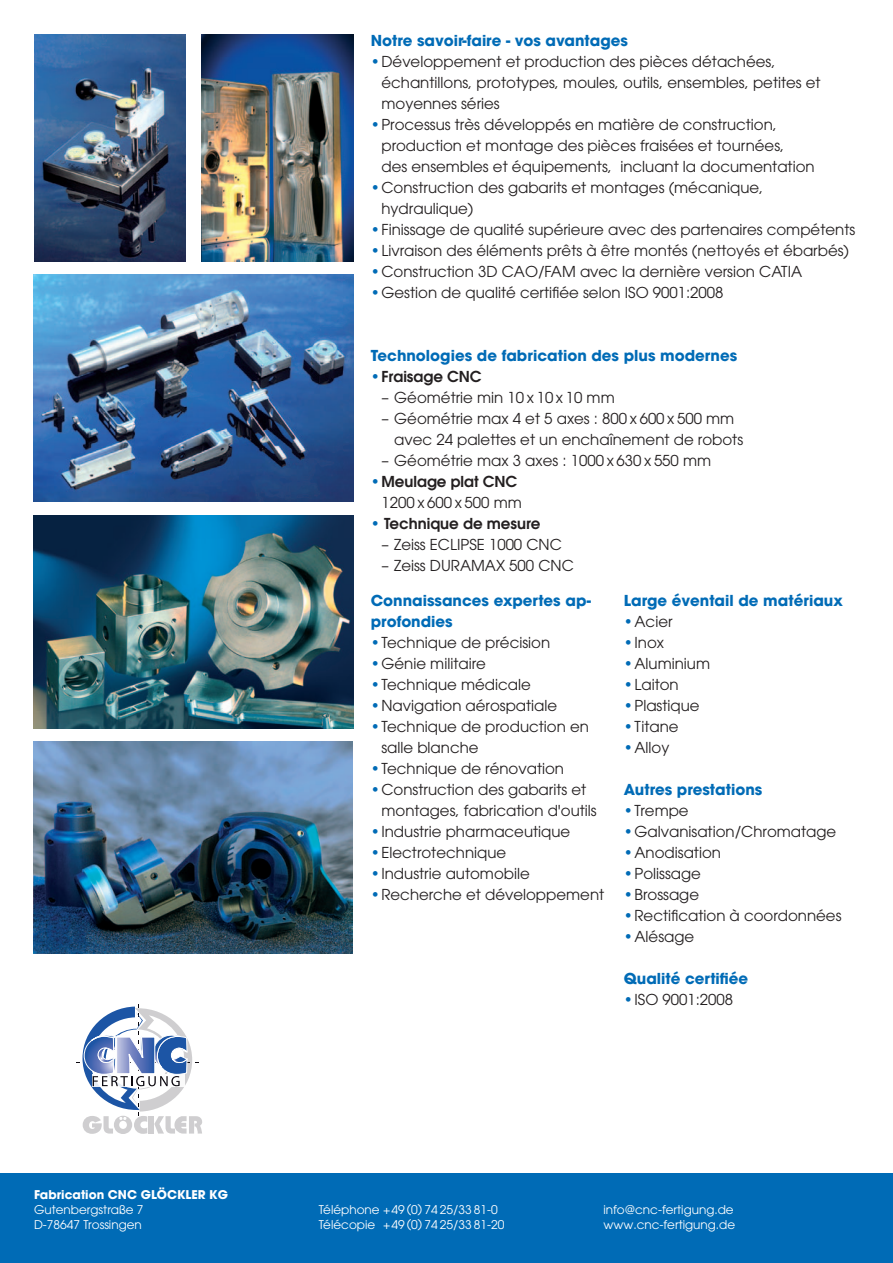
<style>
.page{position:relative;width:893px;height:1263px;background:#fff}
.page>*{position:absolute;margin:0;border:0;box-sizing:border-box;transform-origin:0 0}
.t1{font:15px/21px "Avant Garde";color:#231f20}
.t2{font:700 15px/21px "Avant Garde";color:#006bb6}
.t3{font:600 15px/21px "Avant Garde";color:#231f20}
.t4{font:12px/15px "Avant Garde";color:#fff}
.t5{font:700 12px "Avant Garde";color:#fff}
.s1{color:#006bb6}
.s2{font-weight:400;color:#006bb6}
.s3{font-weight:400}
</style>
<div class="page">
<div style="left:0;top:1174px;width:893px;height:89px;background:#006bb6"></div>
<img style="left:202px;top:34px;width:152px;height:227px">
<img style="left:34px;top:34px;width:151px;height:227px">
<img style="left:33px;top:274px;width:321px;height:228px">
<img style="left:33px;top:516px;width:321px;height:212px">
<img style="left:33px;top:741px;width:320px;height:213px">
<svg style="left:77px;top:1005px;width:125px;height:129px"></svg>
<p class="t2" style="left:371px;top:30px;width:259px">Notre savoir-faire - vos avantages</p>
<p class="t1" style="left:381px;top:51px;width:441px;text-indent:-11px"><span class="s1">•</span>Développement et production des pièces détachées, échantillons, prototypes, moules, outils, ensembles, petites et moyennes séries</p>
<p class="t1" style="left:381px;top:114px;width:435px;text-indent:-11px"><span class="s1">•</span>Processus très développés en matière de construction, production et montage des pièces fraisées et tournées,<br>des ensembles et équipements, incluant la documentation</p>
<p class="t1" style="left:381px;top:177px;width:383px;text-indent:-11px"><span class="s1">•</span>Construction des gabarits et montages (mécanique, hydraulique)</p>
<p class="t1" style="left:371px;top:219px;width:486px"><span class="s1">•</span>Finissage de qualité supérieure avec des partenaires compétents</p>
<p class="t1" style="left:371px;top:240px;width:480px"><span class="s1">•</span>Livraison des éléments prêts à être montés (nettoyés et ébarbés)</p>
<p class="t1" style="left:371px;top:261px;width:433px"><span class="s1">•</span>Construction 3D CAO/FAM avec la dernière version CATIA</p>
<p class="t1" style="left:371px;top:282px;width:354px"><span class="s1">•</span>Gestion de qualité certifiée selon ISO 9001:2008</p>
<p class="t2" style="left:371px;top:345px;width:368px">Technologies de fabrication des plus modernes</p>
<p class="t3" style="left:371px;top:366px;width:112px"><span class="s2">•</span>Fraisage CNC</p>
<p class="t1" style="left:381px;top:387px;width:235px">– Géométrie min 10 x 10 x 10 mm</p>
<p class="t1" style="left:394px;top:408px;width:351px;text-indent:-13px">– Géométrie max 4 et 5 axes : 800 x 600 x 500 mm avec 24 palettes et un enchaînement de robots</p>
<p class="t1" style="left:381px;top:450px;width:331px">– Géométrie max 3 axes : 1000 x 630 x 550 mm</p>
<p class="t3" style="left:381px;top:471px;width:142px;text-indent:-11px"><span class="s2">•</span>Meulage plat CNC<br><span class="s3">1200 x 600 x 500 mm</span></p>
<p class="t3" style="left:371px;top:513px;width:171px"><span class="s2">•</span> Technique de mesure</p>
<p class="t1" style="left:381px;top:534px;width:182px">– Zeiss ECLIPSE 1000 CNC</p>
<p class="t1" style="left:381px;top:555px;width:194px">– Zeiss DURAMAX 500 CNC</p>
<p class="t2" style="left:371px;top:590px;width:222px">Connaissances expertes ap&shy;profondies</p>
<p class="t1" style="left:371px;top:632px;width:181px"><span class="s1">•</span>Technique de précision</p>
<p class="t1" style="left:371px;top:653px;width:117px"><span class="s1">•</span>Génie militaire</p>
<p class="t1" style="left:371px;top:674px;width:162px"><span class="s1">•</span>Technique médicale</p>
<p class="t1" style="left:371px;top:695px;width:188px"><span class="s1">•</span>Navigation aérospatiale</p>
<p class="t1" style="left:381px;top:716px;width:209px;text-indent:-11px"><span class="s1">•</span>Technique de production en salle blanche</p>
<p class="t1" style="left:371px;top:758px;width:195px"><span class="s1">•</span>Technique de rénovation</p>
<p class="t1" style="left:381px;top:779px;width:217px;text-indent:-11px"><span class="s1">•</span>Construction des gabarits et montages, fabrication d'outils</p>
<p class="t1" style="left:371px;top:821px;width:201px"><span class="s1">•</span>Industrie pharmaceutique</p>
<p class="t1" style="left:371px;top:842px;width:137px"><span class="s1">•</span>Electrotechnique</p>
<p class="t1" style="left:371px;top:863px;width:161px"><span class="s1">•</span>Industrie automobile</p>
<p class="t1" style="left:371px;top:884px;width:235px"><span class="s1">•</span>Recherche et développement</p>
<p class="t2" style="left:624px;top:590px;width:220px">Large éventail de matériaux</p>
<p class="t1" style="left:624px;top:611px;width:50px"><span class="s1">•</span>Acier</p>
<p class="t1" style="left:624px;top:632px;width:42px"><span class="s1">•</span>Inox</p>
<p class="t1" style="left:624px;top:653px;width:88px"><span class="s1">•</span>Aluminium</p>
<p class="t1" style="left:624px;top:674px;width:56px"><span class="s1">•</span>Laiton</p>
<p class="t1" style="left:624px;top:695px;width:77px"><span class="s1">•</span>Plastique</p>
<p class="t1" style="left:624px;top:716px;width:56px"><span class="s1">•</span>Titane</p>
<p class="t1" style="left:624px;top:737px;width:47px"><span class="s1">•</span>Alloy</p>
<p class="t2" style="left:624px;top:779px;width:140px">Autres prestations</p>
<p class="t1" style="left:624px;top:800px;width:66px"><span class="s1">•</span>Trempe</p>
<p class="t1" style="left:624px;top:821px;width:214px"><span class="s1">•</span>Galvanisation/Chromatage</p>
<p class="t1" style="left:624px;top:842px;width:99px"><span class="s1">•</span>Anodisation</p>
<p class="t1" style="left:624px;top:863px;width:79px"><span class="s1">•</span>Polissage</p>
<p class="t1" style="left:624px;top:884px;width:77px"><span class="s1">•</span>Brossage</p>
<p class="t1" style="left:624px;top:905px;width:219px"><span class="s1">•</span>Rectification à coordonnées</p>
<p class="t1" style="left:624px;top:926px;width:72px"><span class="s1">•</span>Alésage</p>
<p class="t2" style="left:624px;top:968px;width:126px">Qualité certifiée</p>
<p class="t1" style="left:624px;top:989px;width:111px"><span class="s1">•</span>ISO 9001:2008</p>
<p class="t5" style="left:34px;top:1186px;width:195px">Fabrication CNC Glöckler KG</p>
<p class="t4" style="left:34px;top:1202px;width:111px">Gutenbergstraße 7<br>D-78647 Trossingen</p>
<p class="t4" style="left:319px;top:1202px;width:187px">Téléphone +49 (0) 74 25/33 81-0<br>Télécopie +49 (0) 74 25/33 81-20</p>
<p class="t4" style="left:603px;top:1202px;width:133px">info@cnc-fertigung.de www.cnc-fertigung.de</p>
</div>
